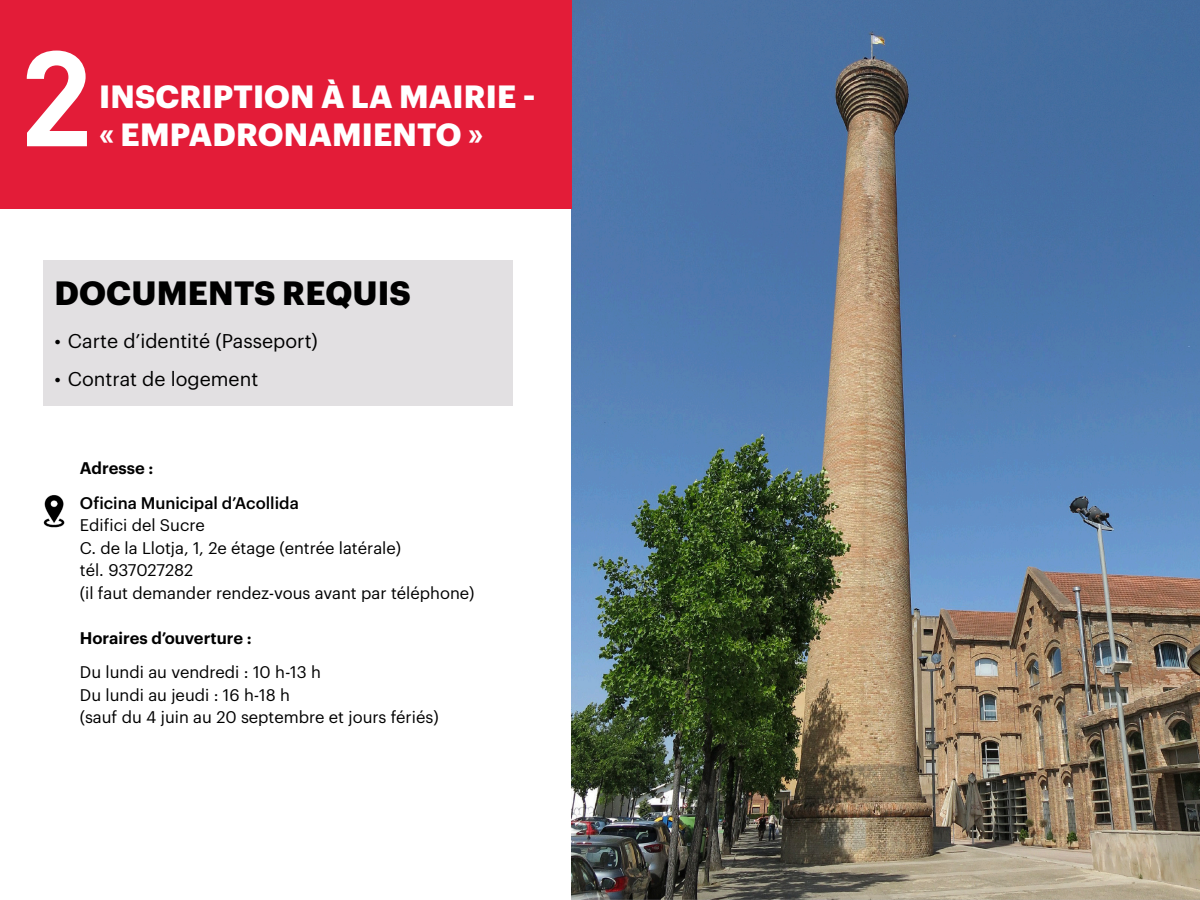
<style>
.page{position:relative;width:1200px;height:900px;background:#fff}
.page>*{position:absolute;margin:0;border:0;box-sizing:border-box;transform-origin:0 0}
.t1{font:700 135px "Akkurat Pro";color:#fff}
.t2{font:700 33px "Graphik";letter-spacing:.005em;color:#000}
.t3{font:700 31.5px "Graphik";letter-spacing:.005em;color:#fff}
.t4{font:19.5px "Graphik";color:#000}
.t5{font:16.5px/22.5px "Graphik";color:#000}
.t6{font:600 16.5px "Graphik";color:#000}
.t7{font:500 16.5px "Graphik";color:#000}
</style>
<div class="page">
<img style="left:43px;top:495px;width:22px;height:33px">
<img style="left:572px;top:0;width:628px;height:900px">
<div style="left:44px;top:261px;width:469px;height:145px;background:#e2e0e2"></div>
<div style="left:0;top:0;width:572px;height:208px;background:#e31c38"></div>
<p class="t1" style="left:19px;top:15px;width:78px">2</p>
<p class="t3" style="left:99px;top:72px;width:438px">INSCRIPTION À LA MAIRIE -</p>
<p class="t3" style="left:99px;top:110px;width:385px">« EMPADRONAMIENTO »</p>
<p class="t2" style="left:54px;top:267px;width:358px">DOCUMENTS REQUIS</p>
<p class="t4" style="left:54px;top:327px;width:265px">• Carte d’identité (Passeport)</p>
<p class="t4" style="left:54px;top:364px;width:205px">• Contrat de logement</p>
<p class="t6" style="left:80px;top:455px;width:75px">Adresse :</p>
<p class="t7" style="left:80px;top:490px;width:220px">Oficina Municipal d’Acollida</p>
<p class="t5" style="left:80px;top:512px;width:126px">Edifici del Sucre</p>
<p class="t5" style="left:80px;top:535px;width:323px">C. de la Llotja, 1, 2e étage (entrée latérale)</p>
<p class="t5" style="left:80px;top:557px;width:396px">tél. 937027282<br>(il faut demander rendez-vous avant par téléphone)</p>
<p class="t6" style="left:80px;top:625px;width:173px">Horaires d’ouverture :</p>
<p class="t5" style="left:80px;top:659px;width:243px">Du lundi au vendredi : 10 h-13 h</p>
<p class="t5" style="left:80px;top:682px;width:212px">Du lundi au jeudi : 16 h-18 h</p>
<p class="t5" style="left:80px;top:704px;width:360px">(sauf du 4 juin au 20 septembre et jours fériés)</p>
</div>
